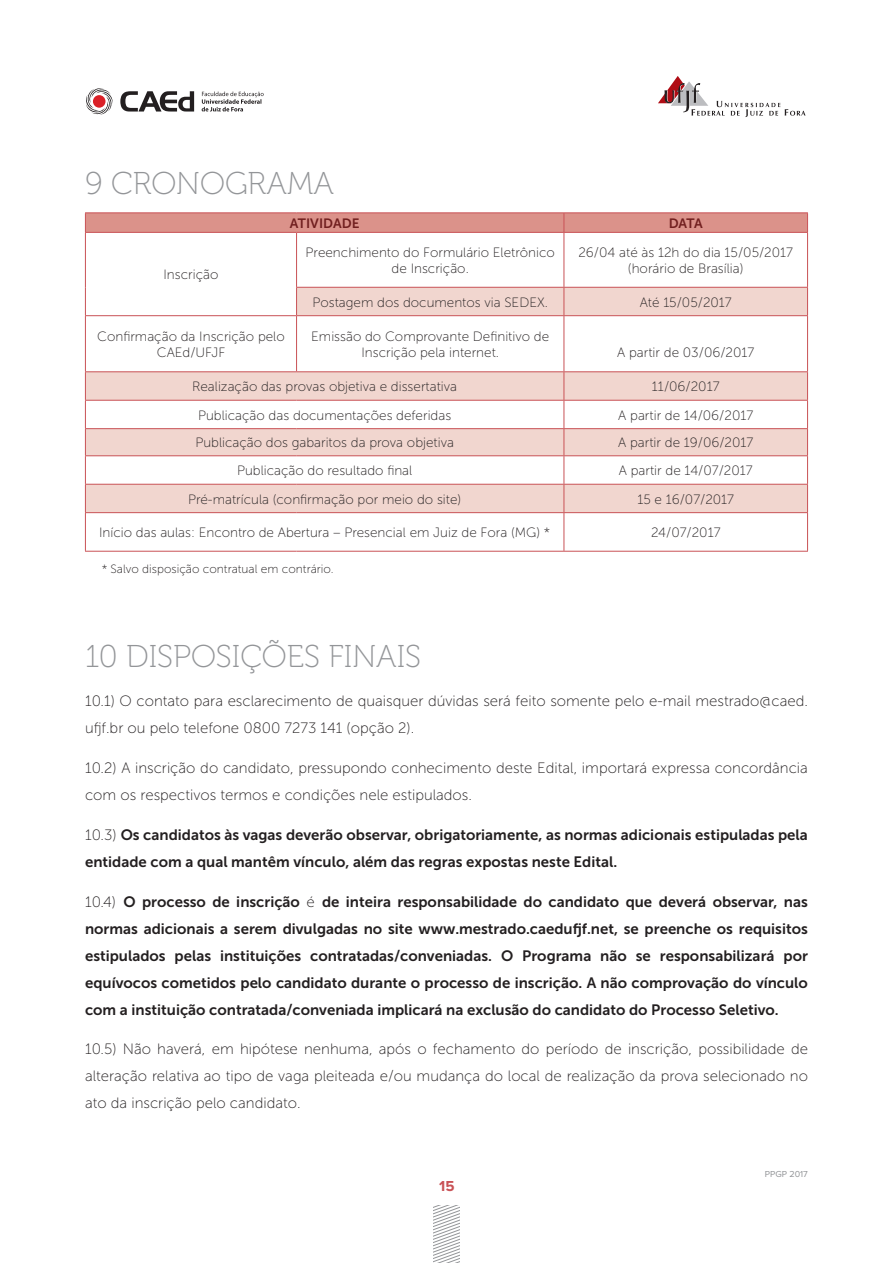
<style>
.page{position:relative;width:893px;height:1263px;background:#fff}
.page>*{position:absolute;margin:0;border:0;box-sizing:border-box;transform-origin:0 0}
.t1{font:31.5px "Museo 100";color:#939598}
.t2{font:15px/27px "Museo Sans 700";color:#231f20}
.t3{font:15px/27px "Museo Sans 100";color:#231f20}
.t4{font:700 15px "Proxima Nova";color:#c95256}
.t5{font:13.5px/16.2px "Museo Sans 100";color:#231f20;text-align:center}
.t6{font:13.5px "Museo Sans 700";color:#711f1f}
.t7{font:12px "Museo Sans 100";color:#231f20}
.t8{font:9px "Proxima Nova";color:#939598}
.s1{font-family:"Museo Sans 100"}
</style>
<div class="page">
<svg style="left:434px;top:1205px;width:25px;height:58px"></svg>
<svg style="left:86px;top:88px;width:27px;height:27px"></svg>
<div style="left:93px;top:95px;width:12px;height:13px;background:#da2128;border-radius:50%"></div>
<svg style="left:120px;top:91px;width:74px;height:21px"></svg>
<svg style="left:202px;top:92px;width:62px;height:19px"></svg>
<svg style="left:658px;top:76px;width:147px;height:41px"></svg>
<svg style="left:86px;top:288px;width:721px;height:224px"></svg>
<hr style="left:85px;top:233px;width:1px;height:54px;background:#c95256">
<hr style="left:296px;top:233px;width:1px;height:54px;background:#c95256">
<hr style="left:564px;top:233px;width:1px;height:54px;background:#c95256">
<hr style="left:807px;top:233px;width:1px;height:54px;background:#c95256">
<svg style="left:85px;top:287px;width:1px;height:28px"></svg>
<hr style="left:296px;top:287px;width:268px;height:1px;background:#c95256">
<svg style="left:296px;top:288px;width:1px;height:27px"></svg>
<hr style="left:564px;top:287px;width:244px;height:1px;background:#c95256">
<svg style="left:564px;top:288px;width:1px;height:27px"></svg>
<svg style="left:807px;top:288px;width:1px;height:27px"></svg>
<hr style="left:85px;top:315px;width:212px;height:1px;background:#c95256">
<hr style="left:85px;top:316px;width:1px;height:55px;background:#c95256">
<hr style="left:297px;top:315px;width:267px;height:1px;background:#c95256">
<hr style="left:296px;top:316px;width:1px;height:55px;background:#c95256">
<hr style="left:564px;top:315px;width:244px;height:1px;background:#c95256">
<hr style="left:564px;top:316px;width:1px;height:55px;background:#c95256">
<hr style="left:807px;top:316px;width:1px;height:55px;background:#c95256">
<hr style="left:85px;top:371px;width:212px;height:1px;background:#c95256">
<hr style="left:297px;top:371px;width:267px;height:1px;background:#c95256">
<hr style="left:564px;top:371px;width:244px;height:1px;background:#c95256">
<hr style="left:85px;top:400px;width:212px;height:1px;background:#c95256">
<hr style="left:297px;top:400px;width:267px;height:1px;background:#c95256">
<hr style="left:564px;top:400px;width:244px;height:1px;background:#c95256">
<hr style="left:85px;top:428px;width:212px;height:1px;background:#c95256">
<hr style="left:297px;top:428px;width:267px;height:1px;background:#c95256">
<hr style="left:564px;top:428px;width:244px;height:1px;background:#c95256">
<hr style="left:85px;top:455px;width:212px;height:1px;background:#c95256">
<hr style="left:297px;top:455px;width:267px;height:1px;background:#c95256">
<hr style="left:564px;top:455px;width:244px;height:1px;background:#c95256">
<hr style="left:85px;top:484px;width:212px;height:1px;background:#c95256">
<svg style="left:85px;top:372px;width:1px;height:140px"></svg>
<hr style="left:297px;top:484px;width:267px;height:1px;background:#c95256">
<hr style="left:564px;top:484px;width:244px;height:1px;background:#c95256">
<svg style="left:564px;top:372px;width:1px;height:140px"></svg>
<svg style="left:807px;top:372px;width:1px;height:140px"></svg>
<hr style="left:85px;top:512px;width:212px;height:1px;background:#c95256">
<hr style="left:85px;top:513px;width:1px;height:38px;background:#c95256">
<hr style="left:297px;top:512px;width:267px;height:1px;background:#c95256">
<hr style="left:564px;top:512px;width:244px;height:1px;background:#c95256">
<hr style="left:564px;top:513px;width:1px;height:38px;background:#c95256">
<hr style="left:807px;top:513px;width:1px;height:38px;background:#c95256">
<hr style="left:85px;top:551px;width:212px;height:1px;background:#c95256">
<hr style="left:297px;top:551px;width:267px;height:1px;background:#c95256">
<hr style="left:564px;top:551px;width:244px;height:1px;background:#c95256">
<hr style="left:85px;top:212px;width:212px;height:1px;background:#c95256">
<hr style="left:297px;top:212px;width:267px;height:1px;background:#c95256">
<hr style="left:564px;top:212px;width:244px;height:1px;background:#c95256">
<svg style="left:85px;top:213px;width:723px;height:19px;background:#da9088"></svg>
<hr style="left:85px;top:232px;width:212px;height:1px;background:#c95256">
<hr style="left:297px;top:232px;width:267px;height:1px;background:#c95256">
<hr style="left:564px;top:232px;width:244px;height:1px;background:#c95256">
<h1 class="t1" style="left:85px;top:166px;width:250px">9 CRONOGRAMA</h1>
<p class="t6" style="left:290px;top:215px;width:71px">ATIVIDADE</p>
<p class="t6" style="left:669px;top:215px;width:36px">DATA</p>
<p class="t5" style="left:163px;top:266px;width:56px">Inscrição</p>
<p class="t5" style="left:306px;top:244px;width:251px">Preenchimento do Formulário Eletrônico de Inscrição.</p>
<p class="t5" style="left:578px;top:244px;width:216px">26/04 até às 12h do dia 15/05/2017 (horário de Brasília)</p>
<p class="t5" style="left:312px;top:294px;width:237px">Postagem dos documentos via SEDEX.</p>
<p class="t5" style="left:640px;top:294px;width:94px">Até 15/05/2017</p>
<p class="t5" style="left:97px;top:328px;width:189px">Confirmação da Inscrição pelo<br>CAEd/UFJF</p>
<p class="t5" style="left:311px;top:328px;width:239px">Emissão do Comprovante Definitivo de<br>Inscrição pela internet.</p>
<p class="t5" style="left:617px;top:344px;width:139px">A partir de 03/06/2017</p>
<p class="t5" style="left:192px;top:378px;width:266px">Realização das provas objetiva e dissertativa</p>
<p class="t5" style="left:652px;top:378px;width:69px">11/06/2017</p>
<p class="t5" style="left:198px;top:407px;width:255px">Publicação das documentações deferidas</p>
<p class="t5" style="left:618px;top:407px;width:136px">A partir de 14/06/2017</p>
<p class="t5" style="left:195px;top:435px;width:260px">Publicação dos gabaritos da prova objetiva</p>
<p class="t5" style="left:618px;top:435px;width:137px">A partir de 19/06/2017</p>
<p class="t5" style="left:237px;top:462px;width:177px">Publicação do resultado final</p>
<p class="t5" style="left:619px;top:462px;width:135px">A partir de 14/07/2017</p>
<p class="t5" style="left:188px;top:491px;width:275px">Pré-matrícula (confirmação por meio do site)</p>
<p class="t5" style="left:637px;top:491px;width:98px">15 e 16/07/2017</p>
<p class="t5" style="left:99px;top:524px;width:453px">Início das aulas: Encontro de Abertura – Presencial em Juiz de Fora (MG) *</p>
<p class="t5" style="left:651px;top:524px;width:71px">24/07/2017</p>
<p class="t7" style="left:102px;top:562px;width:234px">* Salvo disposição contratual em contrário.</p>
<h1 class="t1" style="left:85px;top:639px;width:338px">10 DISPOSIÇÕES FINAIS</h1>
<p class="t3" style="left:85px;top:688px;width:724px">10.1) O contato para esclarecimento de quaisquer dúvidas será feito somente pelo e-mail mestrado@caed. ufjf.br ou pelo telefone 0800 7273 141 (opção 2).</p>
<p class="t3" style="left:85px;top:755px;width:724px">10.2) A inscrição do candidato, pressupondo conhecimento deste Edital, importará expressa concordância com os respectivos termos e condições nele estipulados.</p>
<p class="t2" style="left:85px;top:821px;width:724px"><span class="s1">10.3)</span> Os candidatos às vagas deverão observar, obrigatoriamente, as normas adicionais estipuladas pela entidade com a qual mantêm vínculo, além das regras expostas neste Edital.</p>
<p class="t2" style="left:85px;top:888px;width:724px;text-align:justify"><span class="s1">10.4)</span> O processo de inscrição <span class="s1">é</span> de inteira responsabilidade do candidato que deverá observar, nas normas adicionais a serem divulgadas no site www.mestrado.caedufjf.net, se preenche os requisitos estipulados pelas instituições contratadas/conveniadas. O Programa não se responsabilizará por equívocos cometidos pelo candidato durante o processo de inscrição. A não comprovação do vínculo com a instituição contratada/conveniada implicará na exclusão do candidato do Processo Seletivo.</p>
<p class="t3" style="left:85px;top:1036px;width:724px;text-align:justify">10.5) Não haverá, em hipótese nenhuma, após o fechamento do período de inscrição, possibilidade de alteração relativa ao tipo de vaga pleiteada e/ou mudança do local de realização da prova selecionado no ato da inscrição pelo candidato.</p>
<p class="t4" style="left:439px;top:1177px;width:17px">15</p>
<p class="t8" style="left:765px;top:1169px;width:45px">PPGP 2017</p>
</div>
